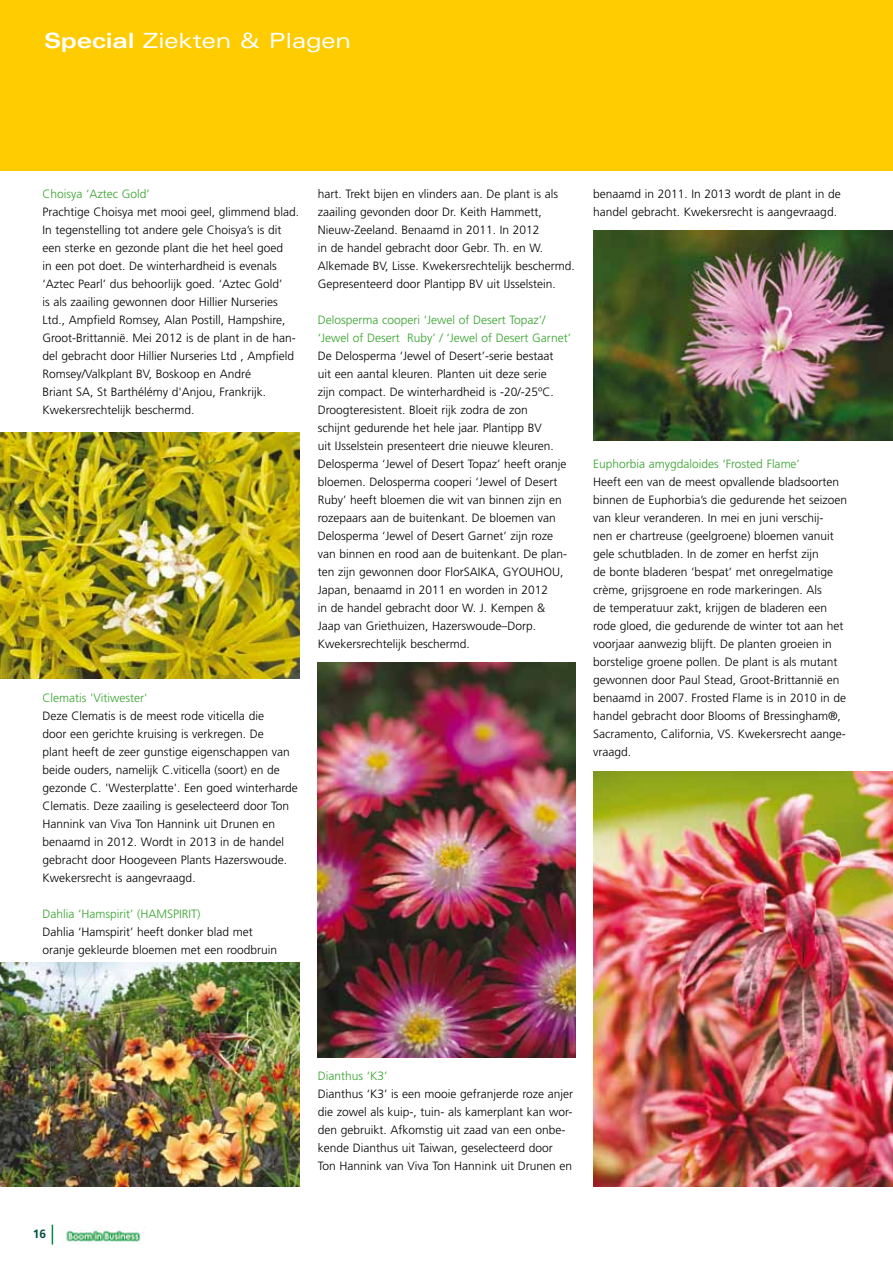
<style>
.page{position:relative;width:893px;height:1263px;background:#fff}
.page>*{position:absolute;margin:0;border:0;box-sizing:border-box;transform-origin:0 0}
.t1{font:expanded 21px "Univers";color:#fff}
.t2{font:300 12px/18px "Frutiger";color:#000}
.t3{font:300 12px/18px "Frutiger";color:#35a32c}
.t4{font:700 12px "Frutiger";color:#00523c}
.s1{font-weight:700}
</style>
<div class="page">
<svg style="left:52px;top:1225px;width:1px;height:19px"></svg>
<img style="left:66px;top:1229px;width:75px;height:15px">
<div style="left:0;top:0;width:893px;height:170px;background:#fecc00"></div>
<img style="left:0;top:433px;width:300px;height:246px">
<img style="left:0;top:962px;width:300px;height:224px">
<img style="left:318px;top:662px;width:257px;height:396px">
<img style="left:593px;top:231px;width:300px;height:209px">
<img style="left:593px;top:772px;width:300px;height:414px">
<h1 class="t1" style="left:44px;top:28px;width:309px"><span class="s1">Special</span> Ziekten &amp; Plagen</h1>
<p class="t3" style="left:43px;top:185px;width:109px">Choisya ‘Aztec Gold’</p>
<p class="t2" style="left:43px;top:203px;width:258px">Prachtige Choisya met mooi geel, glimmend blad.<br>In tegenstelling tot andere gele Choisya’s is dit een sterke en gezonde plant die het heel goed<br>in een pot doet. De winterhardheid is evenals ‘Aztec Pearl’ dus behoorlijk goed. ‘Aztec Gold’<br>is als zaailing gewonnen door Hillier Nurseries Ltd., Ampfield Romsey, Alan Postill, Hampshire, Groot-Brittannië. Mei 2012 is de plant in de han&shy;del gebracht door Hillier Nurseries Ltd , Ampfield Romsey/Valkplant BV, Boskoop en André<br>Briant SA, St Barthélémy d'Anjou, Frankrijk.<br>Kwekersrechtelijk beschermd.</p>
<p class="t3" style="left:43px;top:689px;width:107px">Clematis 'Vitiwester'</p>
<p class="t2" style="left:43px;top:707px;width:257px">Deze Clematis is de meest rode viticella die<br>door een gerichte kruising is verkregen. De<br>plant heeft de zeer gunstige eigenschappen van beide ouders, namelijk C.viticella (soort) en de gezonde C. 'Westerplatte'. Een goed winterharde Clematis. Deze zaailing is geselecteerd door Ton Hannink van Viva Ton Hannink uit Drunen en benaamd in 2012. Wordt in 2013 in de handel gebracht door Hoogeveen Plants Hazerswoude.<br>Kwekersrecht is aangevraagd.</p>
<p class="t3" style="left:43px;top:905px;width:160px">Dahlia ‘Hamspirit’ (HAMSPIRIT)</p>
<p class="t2" style="left:43px;top:923px;width:236px">Dahlia ‘Hamspirit’ heeft donker blad met oranje gekleurde bloemen met een roodbruin</p>
<p class="t2" style="left:318px;top:185px;width:258px">hart. Trekt bijen en vlinders aan. De plant is als zaailing gevonden door Dr. Keith Hammett, Nieuw-Zeeland. Benaamd in 2011. In 2012<br>in de handel gebracht door Gebr. Th. en W.<br>Alkemade BV, Lisse. Kwekersrechtelijk beschermd.<br>Gepresenteerd door Plantipp BV uit IJsselstein.</p>
<p class="t3" style="left:318px;top:311px;width:255px">Delosperma cooperi ‘Jewel of Desert Topaz’/ ‘Jewel of Desert Ruby’ / ‘Jewel of Desert Garnet’</p>
<p class="t2" style="left:318px;top:347px;width:251px">De Delosperma ‘Jewel of Desert’-serie bestaat uit een aantal kleuren. Planten uit deze serie<br>zijn compact. De winterhardheid is -20/-25ºC.<br>Droogteresistent. Bloeit rijk zodra de zon<br>schijnt gedurende het hele jaar. Plantipp BV<br>uit IJsselstein presenteert drie nieuwe kleuren.<br>Delosperma ‘Jewel of Desert Topaz’ heeft oranje bloemen. Delosperma cooperi ‘Jewel of Desert Ruby’ heeft bloemen die wit van binnen zijn en rozepaars aan de buitenkant. De bloemen van Delosperma ‘Jewel of Desert Garnet’ zijn roze van binnen en rood aan de buitenkant. De plan&shy;ten zijn gewonnen door FlorSAIKA, GYOUHOU, Japan, benaamd in 2011 en worden in 2012<br>in de handel gebracht door W. J. Kempen &amp; Jaap van Griethuizen, Hazerswoude–Dorp.<br>Kwekersrechtelijk beschermd.</p>
<p class="t2" style="left:593px;top:185px;width:249px">benaamd in 2011. In 2013 wordt de plant in de handel gebracht. Kwekersrecht is aangevraagd.</p>
<p class="t3" style="left:593px;top:455px;width:208px">Euphorbia amygdaloides ‘Frosted Flame’</p>
<p class="t2" style="left:593px;top:473px;width:255px">Heeft een van de meest opvallende bladsoorten binnen de Euphorbia’s die gedurende het seizoen van kleur veranderen. In mei en juni verschij-<br>nen er chartreuse (geelgroene) bloemen vanuit gele schutbladen. In de zomer en herfst zijn<br>de bonte bladeren ‘bespat’ met onregelmatige crème, grijsgroene en rode markeringen. Als<br>de temperatuur zakt, krijgen de bladeren een rode gloed, die gedurende de winter tot aan het voorjaar aanwezig blijft. De planten groeien in borstelige groene pollen. De plant is als mutant gewonnen door Paul Stead, Groot-Brittannië en benaamd in 2007. Frosted Flame is in 2010 in de handel gebracht door Blooms of Bressingham®, Sacramento, California, VS. Kwekersrecht aange&shy;vraagd.</p>
<p class="t4" style="left:33px;top:1227px;width:15px">16</p>
<p class="t3" style="left:318px;top:1067px;width:71px">Dianthus ‘K3’</p>
<p class="t2" style="left:318px;top:1085px;width:257px">Dianthus ‘K3’ is een mooie gefranjerde roze anjer die zowel als kuip-, tuin- als kamerplant kan wor&shy;den gebruikt. Afkomstig uit zaad van een onbe&shy;kende Dianthus uit Taiwan, geselecteerd door Ton Hannink van Viva Ton Hannink uit Drunen en</p>
</div>
